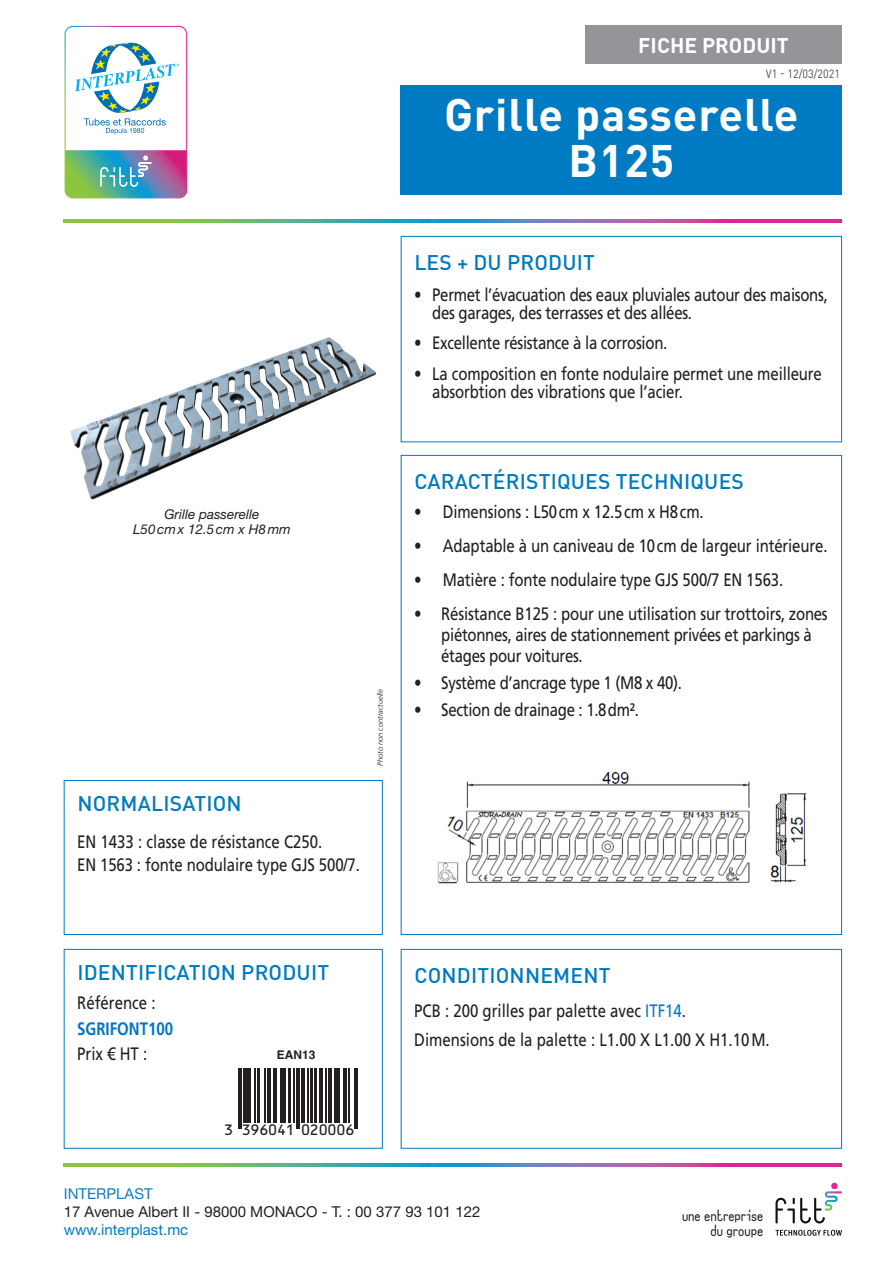
<style>
.page{position:relative;width:893px;height:1263px;background:#fff}
.page>*{position:absolute;margin:0;border:0;box-sizing:border-box;transform-origin:0 0}
.t1{font:700 45px/46.5px "DIN Pro";letter-spacing:.02em;color:#fff;text-align:center}
.t2{font:500 21px "DIN Pro";letter-spacing:.01em;color:#007ac2}
.t3{font:700 21px "DIN Pro";color:#fff}
.t4{font:18px/18px "Frutiger LT Std";letter-spacing:-.01em;color:#231f20;scale:.83 1}
.t5{font:700 18px "Frutiger LT Std";color:#0076c8;scale:.83 1}
.t6{font:15px "Helvetica Neue LT Std";color:#231f20}
.t7{font:15px "Helvetica Neue LT Std";color:#007ac2}
.t8{font:15px "Helvetica Neue LT Std";color:#177bc1}
.t9{font:14.4px "OCRB";letter-spacing:-.105em;color:#231f20}
.t10{font:13.8px/15.1px "Fittype";color:#0f1313;text-align:right}
.t11{font:italic 13.5px/15px "Helvetica Neue LT Std";color:#231f20;text-align:center}
.t12{font:700 12px "Helvetica";color:#231f20}
.t13{font:11.85px "DIN Pro";color:#4b4c4d;scale:.91 1}
.t14{font:italic 300 7.5px "Frutiger LT Std";color:#231f20}
.s1{color:#007ac2}
</style>
<div class="page">
<div style="left:585px;top:26px;width:257px;height:38px;background:#939598"></div>
<div style="left:401px;top:236px;width:441px;height:206px;border:1px solid #007ac2"></div>
<div style="left:401px;top:949px;width:441px;height:199px;border:1px solid #007ac2"></div>
<div style="left:64px;top:949px;width:319px;height:199px;border:1px solid #007ac2"></div>
<svg style="left:64px;top:219px;width:778px;height:4px;background:#7f8792"></svg>
<img style="left:70px;top:337px;width:306px;height:163px">
<hr style="left:238px;top:1068px;width:1px;height:61px;background:#231f20">
<hr style="left:241px;top:1068px;width:1px;height:61px;background:#231f20">
<div style="left:243px;top:1068px;width:5px;height:55px;background:#231f20"></div>
<hr style="left:249px;top:1068px;width:2px;height:55px;background:#231f20">
<hr style="left:254px;top:1068px;width:2px;height:55px;background:#231f20">
<hr style="left:257px;top:1068px;width:3px;height:55px;background:#231f20">
<hr style="left:265px;top:1068px;width:1px;height:55px;background:#231f20">
<hr style="left:267px;top:1068px;width:1px;height:55px;background:#231f20">
<hr style="left:270px;top:1068px;width:1px;height:55px;background:#231f20">
<hr style="left:273px;top:1068px;width:4px;height:55px;background:#231f20">
<hr style="left:280px;top:1068px;width:4px;height:55px;background:#231f20">
<hr style="left:285px;top:1068px;width:1px;height:55px;background:#231f20">
<hr style="left:289px;top:1068px;width:2px;height:55px;background:#231f20">
<hr style="left:294px;top:1068px;width:1px;height:55px;background:#231f20">
<hr style="left:296px;top:1068px;width:1px;height:61px;background:#231f20">
<hr style="left:299px;top:1068px;width:1px;height:61px;background:#231f20">
<hr style="left:301px;top:1068px;width:4px;height:55px;background:#231f20">
<hr style="left:308px;top:1068px;width:1px;height:55px;background:#231f20">
<hr style="left:310px;top:1068px;width:3px;height:55px;background:#231f20">
<hr style="left:314px;top:1068px;width:2px;height:55px;background:#231f20">
<hr style="left:319px;top:1068px;width:4px;height:55px;background:#231f20">
<hr style="left:325px;top:1068px;width:1px;height:55px;background:#231f20">
<hr style="left:328px;top:1068px;width:4px;height:55px;background:#231f20">
<hr style="left:334px;top:1068px;width:1px;height:55px;background:#231f20">
<hr style="left:337px;top:1068px;width:3px;height:55px;background:#231f20">
<hr style="left:343px;top:1068px;width:1px;height:55px;background:#231f20">
<hr style="left:345px;top:1068px;width:2px;height:55px;background:#231f20">
<hr style="left:348px;top:1068px;width:1px;height:55px;background:#231f20">
<hr style="left:354px;top:1068px;width:1px;height:61px;background:#231f20">
<hr style="left:357px;top:1068px;width:1px;height:61px;background:#231f20">
<div style="left:64px;top:780px;width:319px;height:155px;border:1px solid #007ac2"></div>
<div style="left:401px;top:85px;width:441px;height:109px;background:#007ac2"></div>
<img style="left:437px;top:771px;width:313px;height:113px">
<img style="left:770px;top:793px;width:37px;height:90px">
<svg style="left:64px;top:1163px;width:778px;height:4px;background:#7f8792"></svg>
<svg style="left:775px;top:1230px;width:67px;height:6px"></svg>
<div style="left:831px;top:1183px;width:7px;height:6px;background:#e12691;border-radius:50%"></div>
<svg style="left:775px;top:1191px;width:67px;height:32px"></svg>
<svg style="left:65px;top:26px;width:122px;height:172px"></svg>
<p class="t3" style="left:638px;top:31px;width:152px">FICHE PRODUIT</p>
<p class="t13" style="left:766px;top:65px;width:83px">V1 - 12/03/2021</p>
<h1 class="t1" style="left:444px;top:89px;width:356px">Grille passerelle<br>B125</h1>
<p class="t11" style="left:133px;top:506px;width:159px">Grille passerelle<br>L50cmx 12.5cm x H8mm</p>
<p class="t2" style="left:77px;top:789px;width:166px">NORMALISATION</p>
<p class="t4" style="left:77px;top:829px;width:342px;line-height:23.7px">EN 1433 : classe de résistance C250.<br>EN 1563 : fonte nodulaire type GJS 500/7.</p>
<p class="t14" style="left:376px;top:766px;width:78px;rotate:-90deg">Photo non contractuelle</p>
<p class="t2" style="left:414px;top:248px;width:182px">LES + DU PRODUIT</p>
<p class="t4" style="left:432px;top:285px;width:478px;text-indent:-18px">• Permet l’évacuation des eaux pluviales autour des maisons, des garages, des terrasses et des allées.</p>
<p class="t4" style="left:414px;top:334px;width:306px">• Excellente résistance à la corrosion.</p>
<p class="t4" style="left:432px;top:365px;width:471px;text-indent:-18px">• La composition en fonte nodulaire permet une meilleure absorbtion des vibrations que l’acier.</p>
<p class="t2" style="left:414px;top:467px;width:331px">CARACTÉRISTIQUES TECHNIQUES</p>
<p class="t4" style="left:414px;top:503px;width:350px">• Dimensions : L50cm x 12.5cm x H8cm.</p>
<p class="t4" style="left:414px;top:537px;width:499px">• Adaptable à un caniveau de 10cm de largeur intérieure.</p>
<p class="t4" style="left:414px;top:571px;width:446px">• Matière : fonte nodulaire type GJS 500/7 EN 1563.</p>
<p class="t4" style="left:441px;top:603px;width:467px;line-height:21px;text-indent:-27px">• Résistance B125 : pour une utilisation sur trottoirs, zones piétonnes, aires de stationnement privées et parkings à étages pour voitures.</p>
<p class="t4" style="left:414px;top:674px;width:324px">• Système d’ancrage type 1 (M8 x 40).</p>
<p class="t4" style="left:414px;top:701px;width:272px">• Section de drainage : 1.8dm².</p>
<p class="t2" style="left:77px;top:958px;width:253px">IDENTIFICATION PRODUIT</p>
<p class="t4" style="left:77px;top:994px;width:96px">Référence :</p>
<p class="t5" style="left:77px;top:1018px;width:117px">SGRIFONT100</p>
<p class="t4" style="left:77px;top:1045px;width:86px">Prix € HT :</p>
<p class="t12" style="left:277px;top:1047px;width:40px">EAN13</p>
<p class="t9" style="left:223px;top:1122px;width:133px">3 396041 020006</p>
<p class="t2" style="left:414px;top:961px;width:198px">CONDITIONNEMENT</p>
<p class="t4" style="left:414px;top:996px;width:430px;line-height:29.5px">PCB : 200 grilles par palette avec <span class="s1">ITF14</span>.<br>Dimensions de la palette : L1.00 X L1.00 X H1.10M.</p>
<p class="t8" style="left:64px;top:1185px;width:90px">INTERPLAST</p>
<p class="t6" style="left:64px;top:1203px;width:418px">17 Avenue Albert II - 98000 MONACO - T. : 00 377 93 101 122</p>
<p class="t7" style="left:64px;top:1221px;width:126px">www.interplast.mc</p>
<p class="t10" style="left:682px;top:1208px;width:83px">une entreprise du groupe</p>
</div>
